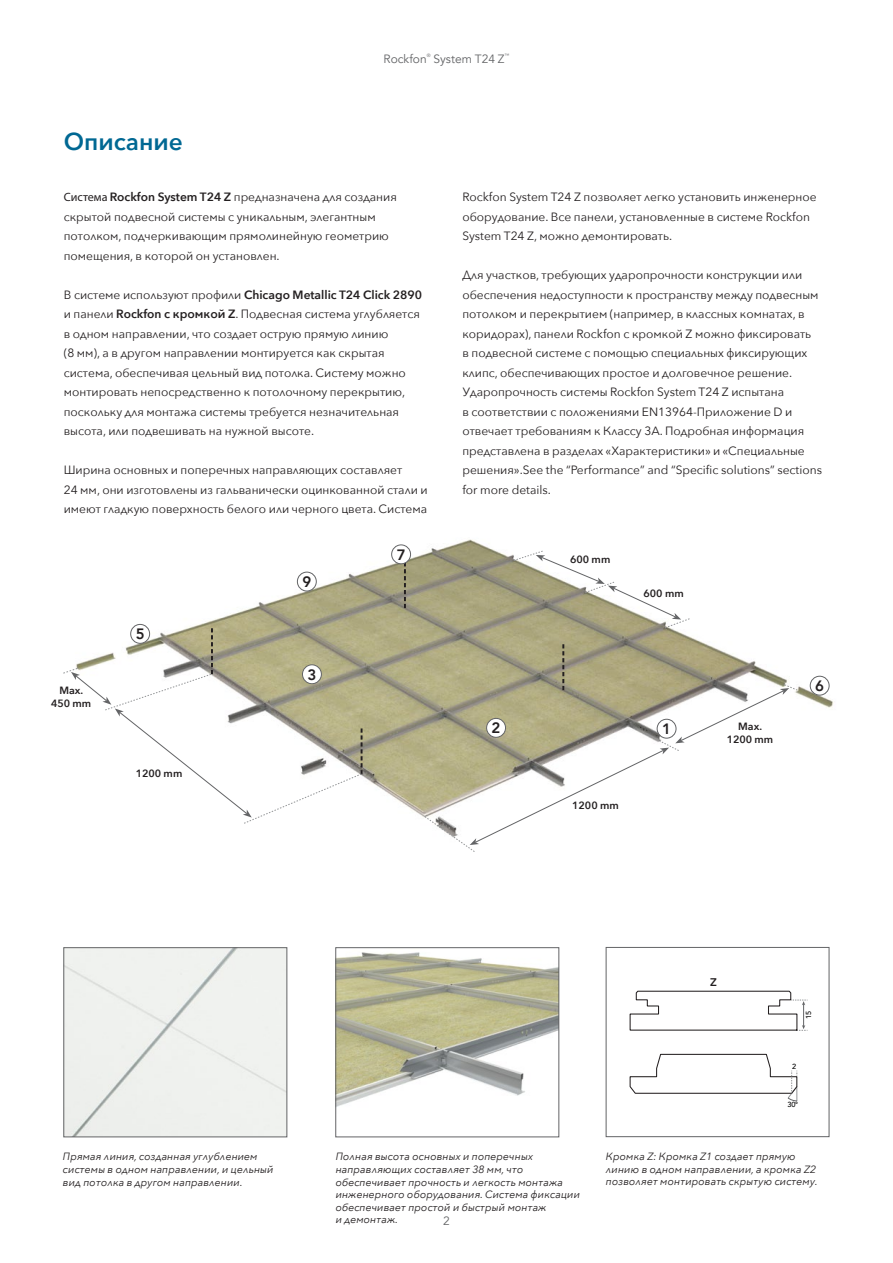
<style>
.page{position:relative;width:893px;height:1263px;background:#fff}
.page>*{position:absolute;margin:0;border:0;box-sizing:border-box;transform-origin:0 0}
.t1{font:600 24px "Avenir Next";color:#006893}
.t2{font:800 15px "Avenir";color:#231f20}
.t3{font:12px/19.5px "Avenir Next";color:#231f20}
.t4{font:12px "Avenir";color:#636466}
.t5{font:800 10.95px "Avenir";color:#231f20}
.t6{font:italic 10.5px/12.6px "Avenir Next";color:#231f20}
.t7{font:600 10.5px/12.6px "Avenir Next";color:#231f20;text-align:center}
.t8{font:500 7.35px "Avenir";color:#000}
.t9{font:4.8px "Avenir";color:#636466}
.s1{font-family:"Myriad Pro"}
.s2{font-weight:600}
</style>
<div class="page">
<svg style="left:630px;top:990px;width:178px;height:41px"></svg>
<svg style="left:630px;top:1053px;width:168px;height:48px"></svg>
<div style="left:606px;top:947px;width:223px;height:190px;border:1px solid #636466"></div>
<img style="left:338px;top:952px;width:219px;height:155px">
<div style="left:336px;top:947px;width:223px;height:190px;border:1px solid #636466"></div>
<div style="left:66px;top:949px;width:219px;height:186px;background:#eff1ee"></div>
<div style="left:64px;top:947px;width:223px;height:190px;border:1px solid #636466"></div>
<img style="left:132px;top:539px;width:701px;height:278px">
<svg style="left:404px;top:563px;width:2px;height:45px"></svg>
<svg style="left:63px;top:628px;width:300px;height:196px"></svg>
<svg style="left:513px;top:550px;width:177px;height:78px"></svg>
<div style="left:810px;top:676px;width:19px;height:19px;background:#fff;border-radius:50%"></div>
<div style="left:810px;top:676px;width:19px;height:19px;border:1px solid #636466;border-radius:50%"></div>
<div style="left:131px;top:624px;width:19px;height:19px;background:#fff;border-radius:50%"></div>
<div style="left:131px;top:624px;width:19px;height:19px;border:1px solid #636466;border-radius:50%"></div>
<div style="left:392px;top:545px;width:19px;height:19px;background:#fff;border-radius:50%"></div>
<div style="left:391px;top:545px;width:20px;height:19px;border:1px solid #636466;border-radius:50%"></div>
<div style="left:297px;top:572px;width:19px;height:19px;background:#fff;border-radius:50%"></div>
<div style="left:297px;top:572px;width:19px;height:19px;border:1px solid #636466;border-radius:50%"></div>
<div style="left:302px;top:665px;width:19px;height:19px;background:#fff;border-radius:50%"></div>
<div style="left:302px;top:665px;width:20px;height:19px;border:1px solid #636466;border-radius:50%"></div>
<svg style="left:424px;top:644px;width:374px;height:208px"></svg>
<h1 class="t1" style="left:64px;top:121px;width:121px">Описание</h1>
<p class="t4" style="left:384px;top:52px;width:45px">Rockfon</p>
<p class="t9" style="left:427px;top:53px;width:5px">®</p>
<p class="t4" style="left:433px;top:52px;width:73px">System T24 Z</p>
<p class="t9" style="left:505px;top:53px;width:6px">™</p>
<p class="t3" style="left:64px;top:187px;width:335px"><span class="s1">Система</span> <span class="s2">Rockfon System T24 Z</span> предназначена для создания скрытой подвесной системы с уникальным, элегантным потолком, подчеркивающим прямолинейную геометрию помещения, в которой он установлен.</p>
<p class="t3" style="left:64px;top:284px;width:360px">В системе используют профили <span class="s2">Chicago Metallic T24 Click 2890 </span>и панели <span class="s2">Rockfon с кромкой Z</span>. Подвесная система углубляется в одном направлении, что создает острую прямую линию<br>(8 мм), а в другом направлении монтируется как скрытая система, обеспечивая цельный вид потолка. Систему можно монтировать непосредственно к потолочному перекрытию, поскольку для монтажа системы требуется незначительная высота, или подвешивать на нужной высоте.</p>
<p class="t3" style="left:64px;top:460px;width:365px">Ширина основных и поперечных направляющих составляет<br>24 мм, они изготовлены из гальванически оцинкованной стали и имеют гладкую поверхность белого или черного цвета. Система</p>
<p class="t7" style="left:51px;top:684px;width:42px">Max.<br>450 mm</p>
<p class="t2" style="left:136px;top:622px;width:10px">5</p>
<p class="t7" style="left:136px;top:767px;width:48px">1200 mm</p>
<p class="t2" style="left:302px;top:570px;width:10px">9</p>
<p class="t2" style="left:307px;top:663px;width:10px">3</p>
<p class="t2" style="left:397px;top:543px;width:10px">7</p>
<p class="t3" style="left:462px;top:187px;width:356px">Rockfon System T24 Z позволяет легко установить инженерное оборудование. Все панели, установленные в системе Rockfon<br>System T24 Z, можно демонтировать.</p>
<p class="t3" style="left:462px;top:265px;width:361px">Для участков, требующих ударопрочности конструкции или обеспечения недоступности к пространству между подвесным потолком и перекрытием (например, в классных комнатах, в коридорах), панели Rockfon с кромкой Z можно фиксировать<br>в подвесной системе с помощью специальных фиксирующих клипс, обеспечивающих простое и долговечное решение.<br>Ударопрочность системы Rockfon System T24 Z испытана<br>в соответствии с положениями EN13964-Приложение D и отвечает требованиям к Классу 3A. Подробная информация представлена в разделах «Характеристики» и «Специальные решения».See the “Performance” and “Specific solutions” sections for more details.</p>
<p class="t7" style="left:570px;top:553px;width:42px">600 mm</p>
<p class="t7" style="left:643px;top:587px;width:42px">600 mm</p>
<p class="t2" style="left:492px;top:716px;width:10px">2</p>
<p class="t2" style="left:662px;top:717px;width:10px">1</p>
<p class="t7" style="left:572px;top:799px;width:48px">1200 mm</p>
<p class="t7" style="left:727px;top:720px;width:48px">Max.<br>1200 mm</p>
<p class="t2" style="left:815px;top:674px;width:10px">6</p>
<p class="t5" style="left:710px;top:974px;width:8px">Z</p>
<p class="t8" style="left:802px;top:1019px;width:9px;rotate:-90deg">15</p>
<p class="t8" style="left:792px;top:1060px;width:6px">2</p>
<p class="t8" style="left:788px;top:1098px;width:12px">30°</p>
<p class="t6" style="left:63px;top:1150px;width:212px">Прямая линия, созданная углублением системы в одном направлении, и цельный вид потолка в другом направлении.</p>
<p class="t6" style="left:606px;top:1149px;width:213px">Кромка Z: Кромка Z1 создает прямую линию в одном направлении, а кромка Z2 позволяет монтировать скрытую систему.</p>
<p class="t6" style="left:336px;top:1150px;width:246px">Полная высота основных и поперечных направляющих составляет 38 мм, что обеспечивает прочность и легкость монтажа инженерного оборудования. Система фиксации обеспечивает простой и быстрый монтаж<br>и демонтаж.</p>
<p class="t4" style="left:443px;top:1213px;width:8px">2</p>
</div>
